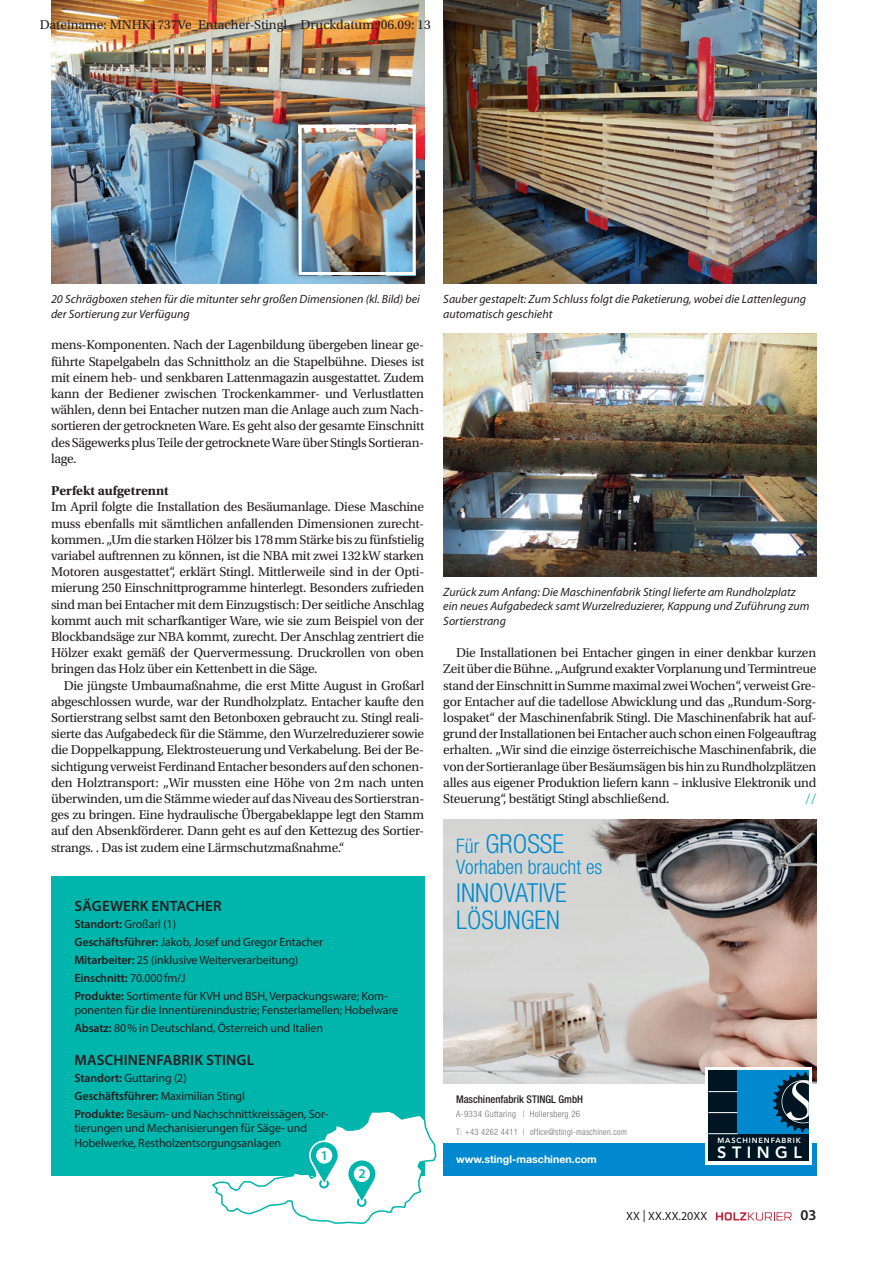
<style>
.page{position:relative;width:893px;height:1263px;background:#fff}
.page>*{position:absolute;margin:0;border:0;box-sizing:border-box;transform-origin:0 0}
.t1{font:300 condensed 26.25px "Helvetica Neue LT Std";color:#0089cf}
.t2{font:300 condensed 25.8px "Helvetica Neue LT Std";color:#0089cf}
.t3{font:300 condensed 19.95px "Helvetica Neue LT Std";color:#0089cf}
.t4{font:800 16.2px "Avenir LT Std";letter-spacing:.335em;color:#fff}
.t5{font:600 15px "Myriad Pro";letter-spacing:.01em;color:#231f20}
.t6{font:13.5px/16.2px "Utopia Std";letter-spacing:-.02em;color:#231f20;text-align:justify}
.t7{font:13.5px "Utopia Std";color:#231f20}
.t8{font:700 13.5px "Utopia Std";color:#231f20}
.t9{font:600 13.5px "Myriad Pro";color:#00b5ac}
.t10{font:13.5px "Utopia Std";color:#00b5ac}
.t11{font:12px/17.9px "Myriad Pro";letter-spacing:-.01em;color:#231f20}
.t12{font:italic 12px/14.4px "Myriad Pro";color:#231f20}
.t13{font:500 condensed 10.65px "Helvetica Neue LT Std";color:#231f20}
.t14{font:700 10.65px "Helvetica Neue LT Std";color:#fff}
.t15{font:300 condensed 8.85px/17.7px "Helvetica Neue LT Std";letter-spacing:.035em;color:#6c6d70}
.t16{font:800 7.5px "Avenir LT Std";letter-spacing:.115em;color:#fff}
.s1{font-weight:600}
.s2{font-size:19.95px}
.s3{color:#0089cf}
</style>
<div class="page">
<img style="left:443px;top:334px;width:373px;height:242px">
<img style="left:51px;top:0;width:373px;height:284px">
<img style="left:443px;top:0;width:373px;height:284px">
<img style="left:443px;top:819px;width:373px;height:264px">
<div style="left:443px;top:1143px;width:373px;height:32px;background:#0089cf"></div>
<div style="left:705px;top:1067px;width:107px;height:98px;background:#fff"></div>
<div style="left:708px;top:1070px;width:101px;height:91px;background:#001522"></div>
<div style="left:737px;top:1070px;width:72px;height:64px;background:#0089cf"></div>
<svg style="left:708px;top:1091px;width:29px;height:1px"></svg>
<svg style="left:708px;top:1112px;width:29px;height:1px"></svg>
<svg style="left:708px;top:1133px;width:29px;height:1px"></svg>
<svg style="left:773px;top:1072px;width:36px;height:60px"></svg>
<div style="left:287px;top:114px;width:133px;height:167px;background:#231f20;opacity:.75"></div>
<img style="left:303px;top:129px;width:109px;height:142px">
<div style="left:299px;top:125px;width:117px;height:150px;border:3px solid #fff"></div>
<div style="left:51px;top:876px;width:373px;height:300px;background:#00b5ac"></div>
<svg style="left:212px;top:1110px;width:225px;height:114px"></svg>
<div style="left:355px;top:1166px;width:14px;height:15px;background:#fff;border-radius:50%"></div>
<svg style="left:716px;top:1212px;width:76px;height:8px"></svg>
<p class="t7" style="left:40px;top:17px;width:393px">Dateiname: MNHK1737Ve_Entacher-Stingl Druckdatum: 06.09: 13</p>
<p class="t12" style="left:51px;top:292px;width:371px">20 Schrägboxen stehen für die mitunter sehr großen Dimensionen (kl. Bild) bei der Sortierung zur Verfügung</p>
<p class="t12" style="left:443px;top:292px;width:364px">Sauber gestapelt: Zum Schluss folgt die Paketierung, wobei die Lattenlegung automatisch geschieht</p>
<p class="t6" style="left:51px;top:337px;width:375px">mens-Komponenten. Nach der Lagenbildung übergeben linear ge&shy;führte Stapelgabeln das Schnittholz an die Stapelbühne. Dieses ist mit einem heb- und senkbaren Lattenmagazin ausgestattet. Zudem kann der Bediener zwischen Trockenkammer- und Verlustlatten wählen, denn bei Entacher nutzen man die Anlage auch zum Nach&shy;sortieren der getrockneten Ware. Es geht also der gesamte Einschnitt des Sägewerks plus Teile der getrocknete Ware über Stingls Sortieran&shy;lage.</p>
<p class="t8" style="left:51px;top:483px;width:119px">Perfekt aufgetrennt</p>
<p class="t6" style="left:51px;top:499px;width:375px">Im April folgte die Installation des Besäumanlage. Diese Maschine muss ebenfalls mit sämtlichen anfallenden Dimensionen zurecht&shy;kommen. „Um die starken Hölzer bis 178mm Stärke bis zu fünfstielig variabel auftrennen zu können, ist die NBA mit zwei 132kW starken Motoren ausgestattet“, erklärt Stingl. Mittlerweile sind in der Opti&shy;mierung 250 Einschnittprogramme hinterlegt. Besonders zufrieden sind man bei Entacher mit dem Einzugstisch: Der seitliche Anschlag kommt auch mit scharfkantiger Ware, wie sie zum Beispiel von der Blockbandsäge zur NBA kommt, zurecht. Der Anschlag zentriert die Hölzer exakt gemäß der Quervermessung. Druckrollen von oben bringen das Holz über ein Kettenbett in die Säge.</p>
<p class="t6" style="left:51px;top:677px;width:375px;text-indent:13px">Die jüngste Umbaumaßnahme, die erst Mitte August in Großarl abgeschlossen wurde, war der Rundholzplatz. Entacher kaufte den Sortierstrang selbst samt den Betonboxen gebraucht zu. Stingl reali&shy;sierte das Aufgabedeck für die Stämme, den Wurzelreduzierer sowie die Doppelkappung, Elektrosteuerung und Verkabelung. Bei der Be&shy;sichtigung verweist Ferdinand Entacher besonders auf den schonen&shy;den Holztransport: „Wir mussten eine Höhe von 2m nach unten überwinden, um die Stämme wieder auf das Niveau des Sortierstran&shy;ges zu bringen. Eine hydraulische Übergabeklappe legt den Stamm auf den Absenkförderer. Dann geht es auf den Kettezug des Sortier&shy;strangs. . Das ist zudem eine Lärmschutzmaßnahme.“</p>
<p class="t5" style="left:75px;top:896px;width:149px">SÄGEWERK ENTACHER</p>
<p class="t11" style="left:74px;top:915px;width:315px"><span class="s1">Standort:</span> Großarl (1)<br><span class="s1">Geschäftsführer:</span> Jakob, Josef und Gregor Entacher<br><span class="s1">Mitarbeiter:</span> 25 (inklusive Weiterverarbeitung)<br><span class="s1">Einschnitt:</span> 70.000fm/J<br><span class="s1">Produkte:</span> Sortimente für KVH und BSH, Verpackungsware; Kom-</p>
<p class="t11" style="left:74px;top:1001px;width:325px">ponenten für die Innentürenindustrie; Fensterlamellen; Hobelware<br><span class="s1">Absatz:</span> 80% in Deutschland, Österreich und Italien</p>
<p class="t5" style="left:75px;top:1050px;width:181px">MASCHINENFABRIK STINGL</p>
<p class="t11" style="left:74px;top:1069px;width:256px"><span class="s1">Standort:</span> Guttaring (2)<br><span class="s1">Geschäftsführer:</span> Maximilian Stingl<br><span class="s1">Produkte:</span> Besäum- und Nachschnittkreissägen, Sor-</p>
<p class="t11" style="left:74px;top:1121px;width:234px;line-height:14.4px">tierungen und Mechanisierungen für Säge- und<br>Hobelwerke, Restholzentsorgungsanlagen</p>
<p class="t9" style="left:321px;top:1147px;width:9px">21</p>
<p class="t9" style="left:358px;top:1165px;width:9px">2</p>
<p class="t12" style="left:443px;top:584px;width:368px">Zurück zum Anfang: Die Maschinenfabrik Stingl lieferte am Rundholzplatz ein neues Aufgabedeck samt Wurzelreduzierer, Kappung und Zuführung zum<br>Sortierstrang</p>
<p class="t6" style="left:443px;top:645px;width:375px;text-indent:13px">Die Installationen bei Entacher gingen in einer denkbar kurzen Zeit über die Bühne. „Aufgrund exakter Vorplanung und Termintreue stand der Einschnitt in Summe maximal zwei Wochen“, verweist Gre&shy;gor Entacher auf die tadellose Abwicklung und das „Rundum-Sorg&shy;lospaket“ der Maschinenfabrik Stingl. Die Maschinenfabrik hat auf&shy;grund der Installationen bei Entacher auch schon einen Folgeauftrag erhalten. „Wir sind die einzige österreichische Maschinenfabrik, die von der Sortieranlage über Besäumsägen bis hin zu Rundholzplätzen alles aus eigener Produktion liefern kann – inklusive Elektronik und Steuerung“, bestätigt Stingl abschließend.</p>
<p class="t10" style="left:805px;top:791px;width:13px">//</p>
<h1 class="t1" style="left:456px;top:828px;width:109px"><span class="s2">Für</span> GROSSE</h1>
<h3 class="t3" style="left:456px;top:856px;width:148px">Vorhaben braucht es</h3>
<h1 class="t1" style="left:456px;top:877px;width:112px">INNOVATIVE</h1>
<h2 class="t2" style="left:456px;top:905px;width:105px">LÖSUNGEN</h2>
<p class="t13" style="left:456px;top:1092px;width:128px">Maschinenfabrik STINGL GmbH</p>
<p class="t15" style="left:456px;top:1105px;width:172px">A-9334 Guttaring <span class="s3">|</span> Hollersberg 26<br>T: +43 4262 4411 <span class="s3">|</span> office@stingl-maschinen.com</p>
<p class="t14" style="left:456px;top:1152px;width:142px">www.stingl-maschinen.com</p>
<p class="t16" style="left:717px;top:1136px;width:85px">MASCHINENFABRIK</p>
<p class="t4" style="left:717px;top:1143px;width:86px">STINGL</p>
<p class="t11" style="left:626px;top:1207px;width:83px">XX | XX.XX.20XX</p>
<p class="t5" style="left:800px;top:1206px;width:18px">03</p>
</div>
